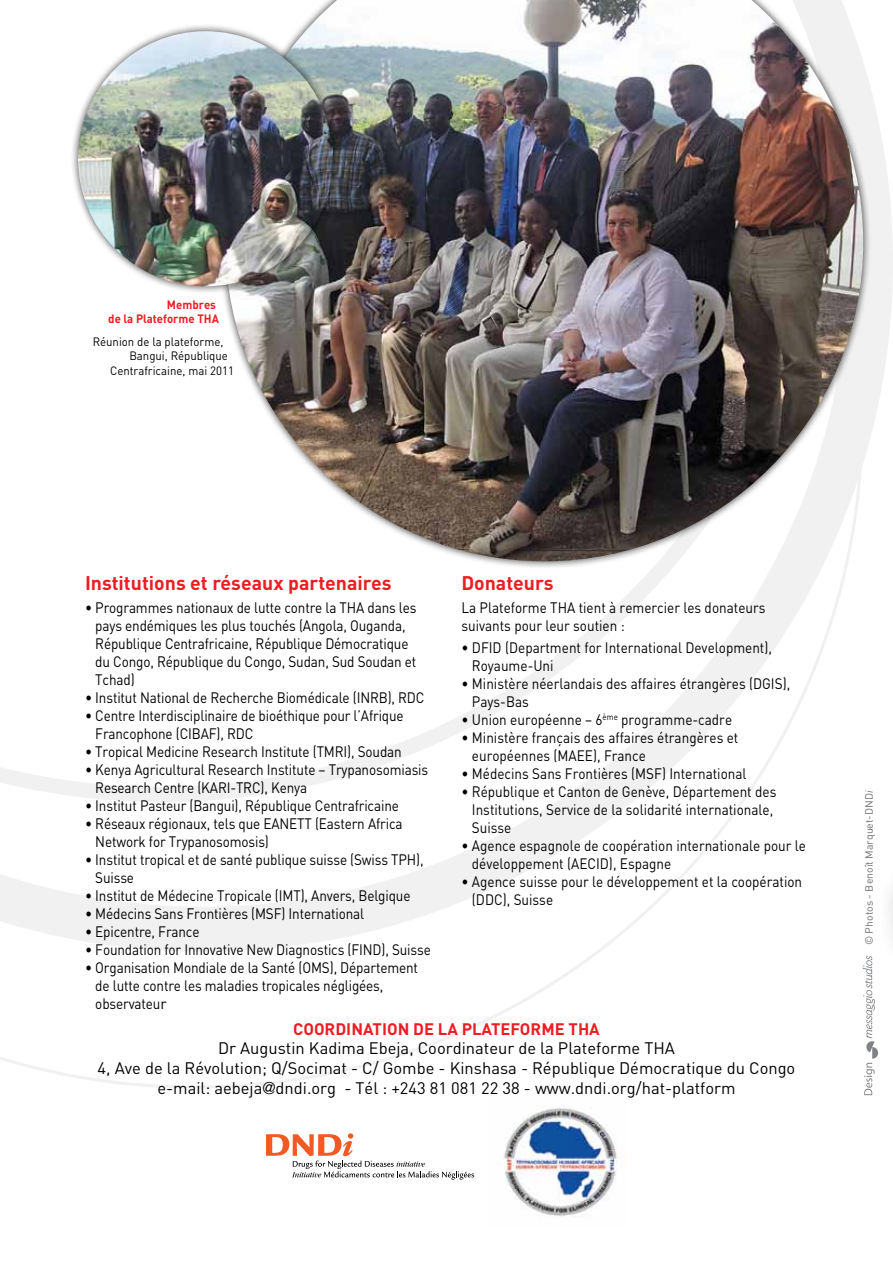
<style>
.page{position:relative;width:893px;height:1263px;background:#fff}
.page>*{position:absolute;margin:0;border:0;box-sizing:border-box;transform-origin:0 0}
.t1{font:700 19.5px "DIN";color:#ed1d24}
.t2{font:16.5px/19.8px "DINVAINS";color:#000;text-align:center}
.t3{font:700 16.5px "DIN";color:#ed1d24}
.t4{font:15px/18px "DINVAINS";letter-spacing:-.01em;color:#000;scale:.9 1}
.t5{font:12px "DINVAINS";color:#000;scale:.95 1}
.t6{font:700 12px/14.4px "DINVAINS";color:#ed1d24;text-align:right;scale:.95 1}
.t7{font:10.5px "DINVAINS";color:#6d6e71}
.s1{font-family:"Helvetica";font-weight:300}
.s2{font-style:italic}
</style>
<div class="page">
<svg style="left:0;top:569px;width:847px;height:519px"></svg>
<div style="left:217px;top:0;width:654px;height:569px;background:#000;opacity:.75"></div>
<img style="left:225px;top:0;width:638px;height:561px">
<div style="left:70px;top:23px;width:271px;height:272px;background:#000;opacity:.75"></div>
<img style="left:78px;top:31px;width:255px;height:255px;border-radius:128px">
<svg style="left:892px;top:891px;width:1px;height:48px"></svg>
<img style="left:504px;top:1107px;width:113px;height:110px">
<svg style="left:266px;top:1133px;width:208px;height:47px"></svg>
<svg style="left:862px;top:955px;width:16px;height:140px"></svg>
<p class="t6" style="left:108px;top:296px;width:118px">Membres<br>de la Plateforme THA</p>
<p class="t5" style="left:93px;top:334px;width:139px">Réunion de la plateforme,</p>
<p class="t5" style="left:129px;top:348px;width:105px">Bangui, République</p>
<p class="t5" style="left:110px;top:363px;width:132px">Centrafricaine, mai 2011</p>
<h1 class="t1" style="left:85px;top:570px;width:308px">Institutions et réseaux partenaires</h1>
<p class="t4" style="left:95px;top:598px;width:358px;text-indent:-10px">• Programmes nationaux de lutte contre la THA dans les pays endémiques les plus touchés (Angola, Ouganda, République Centrafricaine, République Démocratique du Congo, République du Congo, Sudan, Sud Soudan et Tchad)</p>
<p class="t4" style="left:85px;top:688px;width:379px">• Institut National de Recherche Biomédicale (INRB), RDC</p>
<p class="t4" style="left:95px;top:706px;width:344px;text-indent:-10px">• Centre Interdisciplinaire de bioéthique pour l’Afrique<br>Francophone (CIBAF), RDC</p>
<p class="t4" style="left:85px;top:742px;width:353px">• Tropical Medicine Research Institute (TMRI), Soudan</p>
<p class="t4" style="left:95px;top:760px;width:371px;text-indent:-10px">• Kenya Agricultural Research Institute – Trypanosomiasis<br>Research Centre (KARI-TRC), Kenya</p>
<p class="t4" style="left:85px;top:796px;width:350px">• Institut Pasteur (Bangui), République Centrafricaine</p>
<p class="t4" style="left:95px;top:814px;width:343px;text-indent:-10px">• Réseaux régionaux, tels que EANETT (Eastern Africa<br>Network for Trypanosomosis)</p>
<p class="t4" style="left:95px;top:850px;width:366px;text-indent:-10px">• Institut tropical et de santé publique suisse (Swiss TPH),<br>Suisse</p>
<p class="t4" style="left:85px;top:886px;width:363px">• Institut de Médecine Tropicale (IMT), Anvers, Belgique</p>
<p class="t4" style="left:85px;top:904px;width:312px">• Médecins Sans Frontières (MSF) International</p>
<p class="t4" style="left:85px;top:922px;width:129px">• Epicentre, France</p>
<p class="t4" style="left:85px;top:940px;width:386px">• Foundation for Innovative New Diagnostics (FIND), Suisse</p>
<p class="t4" style="left:95px;top:958px;width:360px;text-indent:-10px">• Organisation Mondiale de la Santé (OMS), Département de lutte contre les maladies tropicales négligées, observateur</p>
<h1 class="t1" style="left:461px;top:570px;width:94px">Donateurs</h1>
<p class="t4" style="left:461px;top:598px;width:339px">La Plateforme THA tient à remercier les donateurs suivants pour leur soutien :</p>
<p class="t4" style="left:472px;top:638px;width:335px;text-indent:-11px">• DFID (Department for International Development),<br>Royaume-Uni</p>
<p class="t4" style="left:472px;top:674px;width:355px;text-indent:-11px">• Ministère néerlandais des affaires étrangères (DGIS),<br>Pays-Bas</p>
<p class="t4" style="left:461px;top:710px;width:302px">• Union européenne – 6<sup>ème</sup> programme-cadre</p>
<p class="t4" style="left:472px;top:728px;width:298px;text-indent:-11px">• Ministère français des affaires étrangères et européennes (MAEE), France</p>
<p class="t4" style="left:461px;top:764px;width:318px">• Médecins Sans Frontières (MSF) International</p>
<p class="t4" style="left:472px;top:782px;width:340px;text-indent:-11px">• République et Canton de Genève, Département des<br>Institutions, Service de la solidarité internationale,<br>Suisse</p>
<p class="t4" style="left:472px;top:836px;width:373px;text-indent:-11px">• Agence espagnole de coopération internationale pour le développement (AECID), Espagne</p>
<p class="t4" style="left:472px;top:872px;width:368px;text-indent:-11px">• Agence suisse pour le développement et la coopération (DDC), Suisse</p>
<p class="t3" style="left:293px;top:1018px;width:308px">coordi nation de la Plateforme THA</p>
<p class="t2" style="left:98px;top:1038px;width:699px">Dr Augustin Kadima Ebeja, Coordinateur de la Plateforme THA<br>4, Ave de la Révolution; Q/Socimat - C/ Gombe - Kinshasa - République Démocratique du Congo e-mail: aebeja<span class="s1">@</span>dndi.org - Tél : +243 81 081 22 38 - www.dndi.org/hat-platform</p>
<p class="t7" style="left:862px;top:945px;width:156px;rotate:-90deg">© Photos - Benoît Marquet-DND<span class="s2">i</span></p>
</div>
